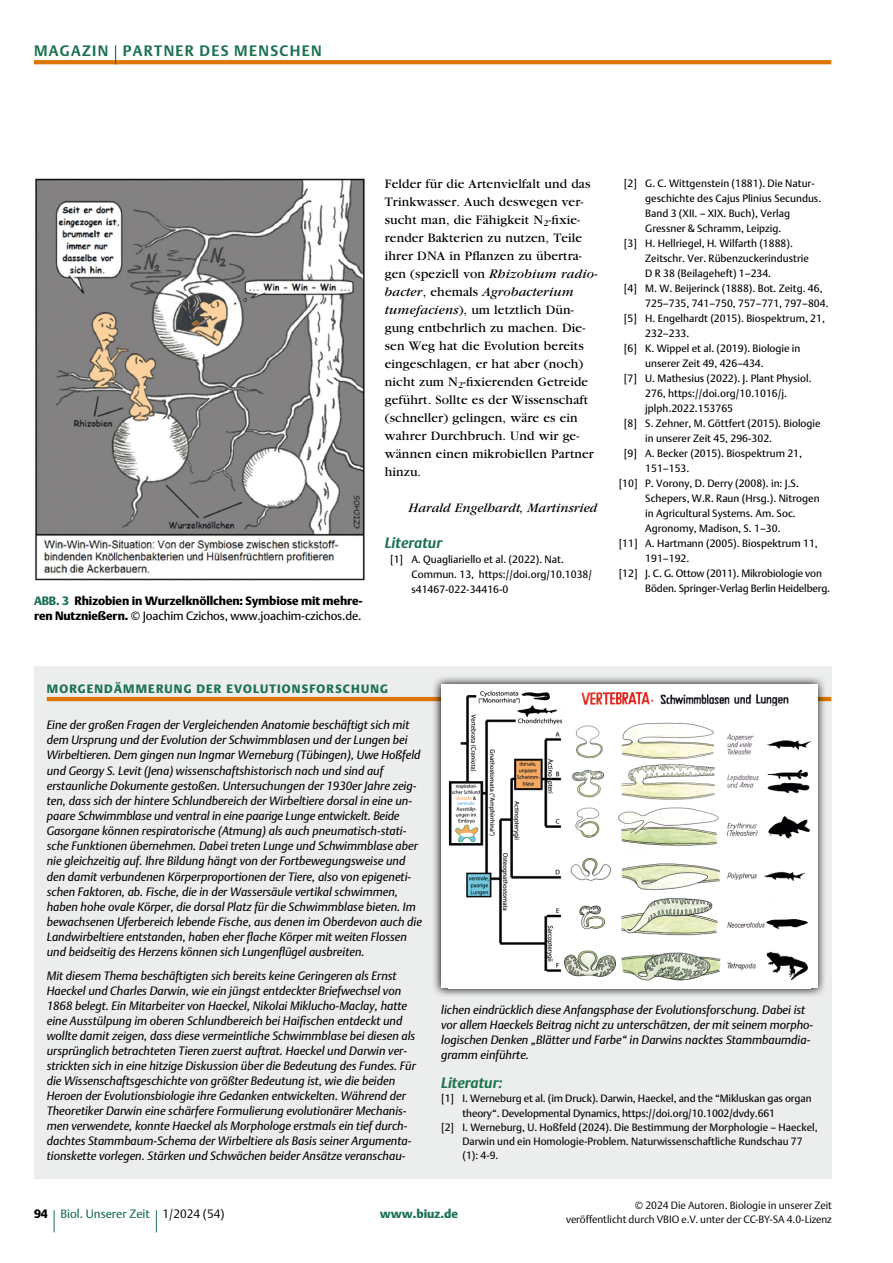
<style>
.page{position:relative;width:893px;height:1263px;background:#fff}
.page>*{position:absolute;margin:0;border:0;box-sizing:border-box;transform-origin:0 0}
.t1{font:700 15px "DTL Argo T";letter-spacing:.09em;color:#1b7250}
.t2{font:italic 700 15px "DTL Argo T";color:#1b7250}
.t3{font:13.5px/18px "Garamond";letter-spacing:.01em;color:#000}
.t4{font:italic 13.5px "Garamond";color:#000}
.t5{font:italic 12px/15.1px "DTL Argo T";color:#000}
.t6{font:12px "DTL Argo T";letter-spacing:-.01em;color:#000}
.t7{font:12px "DTL Argo T Black";letter-spacing:-.01em;color:#000}
.t8{font:12px "DTL Argo T Black";letter-spacing:.1em;color:#1b7250}
.t9{font:12px "DTL Argo T";color:#1b7250}
.t10{font:12px "DTL Argo T Black";color:#1b7250}
.t11{font:10.5px/15px "DTL Argo T";color:#000}
.t12{font:10.5px/13.5px "DTL Argo T Light";color:#000;text-align:right}
.s1{color:#1b7250}
.s2{font-family:"DTL Argo T Black"}
.s3{font-style:italic}
.s4{font-family:"DTL Argo T Black";color:#000}
.s5{font-family:"DTL Argo T Light";color:#000}
</style>
<div class="page">
<svg style="left:54px;top:1210px;width:1px;height:22px"></svg>
<svg style="left:156px;top:1210px;width:1px;height:22px"></svg>
<svg style="left:34px;top:60px;width:797px;height:4px;background:#dd7807"></svg>
<svg style="left:115px;top:45px;width:1px;height:19px"></svg>
<img style="left:35px;top:178px;width:330px;height:403px">
<div style="left:34px;top:666px;width:797px;height:513px;background:#eceded"></div>
<hr style="left:47px;top:697px;width:784px;height:4px;background:#dd7602">
<svg style="left:432px;top:677px;width:395px;height:319px"></svg>
<div style="left:441px;top:685px;width:376px;height:303px;background:#fff"></div>
<img style="left:448px;top:690px;width:362px;height:291px">
<p class="t1" style="left:34px;top:42px;width:289px">MAGAZIN PARTNER DES MENSCHEN</p>
<p class="t7" style="left:34px;top:594px;width:330px"><span class="s1">ABB. 3</span> Rhizobien in Wurzelknöllchen: Symbiose mit mehre-</p>
<p class="t6" style="left:34px;top:609px;width:329px"><span class="s2">ren Nutznießern.</span> © Joachim Czichos, www.joachim-czichos.de.</p>
<p class="t3" style="left:385px;top:175px;width:214px">Felder für die Artenvielfalt und das<br>Trinkwasser. Auch deswegen ver&shy;sucht man, die Fähigkeit N<sub>2</sub>-fixie&shy;render Bakterien zu nutzen, Teile ihrer DNA in Pflanzen zu übertra&shy;gen (speziell von <span class="s3">Rhizobium radio&shy;bacter</span>, ehemals <span class="s3">Agrobacterium tumefaciens</span>), um letztlich Dün&shy;gung entbehrlich zu machen. Die&shy;sen Weg hat die Evolution bereits eingeschlagen, er hat aber (noch) nicht zum N<sub>2</sub>-fixierenden Getreide geführt. Sollte es der Wissenschaft (schneller) gelingen, wäre es ein wahrer Durchbruch. Und wir ge&shy;wännen einen mikrobiellen Partner hinzu.</p>
<p class="t4" style="left:409px;top:501px;width:190px">Harald Engelhardt, Martinsried</p>
<p class="t2" style="left:385px;top:534px;width:59px">Literatur</p>
<p class="t11" style="left:411px;top:552px;width:182px;text-indent:-21px">[1] A. Quagliariello et al. (2022). Nat.<br>Commun. 13, https://doi.org/10.1038/ s41467-022-34416-0</p>
<p class="t11" style="left:624px;top:176px;width:191px">[2] G. C. Wittgenstein (1881). Die Natur-</p>
<p class="t11" style="left:645px;top:191px;width:177px">geschichte des Cajus Plinius Secundus.</p>
<p class="t11" style="left:645px;top:206px;width:146px">Band 3 (XII. – XIX. Buch), Verlag</p>
<p class="t11" style="left:645px;top:221px;width:138px">Gressner &amp; Schramm, Leipzig.</p>
<p class="t11" style="left:624px;top:236px;width:171px">[3] H. Hellriegel, H. Wilfarth (1888).</p>
<p class="t11" style="left:645px;top:251px;width:165px">Zeitschr. Ver. Rübenzuckerindustrie</p>
<p class="t11" style="left:645px;top:266px;width:127px">D R 38 (Beilageheft) 1–234.</p>
<p class="t11" style="left:624px;top:281px;width:200px">[4] M. W. Beijerinck (1888). Bot. Zeitg. 46,</p>
<p class="t11" style="left:645px;top:296px;width:185px">725–735, 741–750, 757–771, 797–804.</p>
<p class="t11" style="left:624px;top:311px;width:203px">[5] H. Engelhardt (2015). Biospektrum, 21,</p>
<p class="t11" style="left:645px;top:326px;width:46px">232–233.</p>
<p class="t11" style="left:624px;top:341px;width:178px">[6] K. Wippel et al. (2019). Biologie in</p>
<p class="t11" style="left:645px;top:356px;width:120px">unserer Zeit 49, 426–434.</p>
<p class="t11" style="left:624px;top:371px;width:189px">[7] U. Mathesius (2022). J. Plant Physiol.</p>
<p class="t11" style="left:645px;top:386px;width:143px">276, https://doi.org/10.1016/j.</p>
<p class="t11" style="left:645px;top:401px;width:89px">jplph.2022.153765</p>
<p class="t11" style="left:624px;top:416px;width:198px">[8] S. Zehner, M. Göttfert (2015). Biologie</p>
<p class="t11" style="left:645px;top:431px;width:128px">in unserer Zeit 45, 296-302.</p>
<p class="t11" style="left:624px;top:446px;width:180px">[9] A. Becker (2015). Biospektrum 21,</p>
<p class="t11" style="left:645px;top:461px;width:46px">151–153.</p>
<p class="t11" style="left:619px;top:476px;width:182px">[10] P. Vorony, D. Derry (2008). in: J.S.</p>
<p class="t11" style="left:645px;top:491px;width:176px">Schepers, W.R. Raun (Hrsg.). Nitrogen</p>
<p class="t11" style="left:645px;top:506px;width:152px">in Agricultural Systems. Am. Soc.</p>
<p class="t11" style="left:645px;top:521px;width:137px">Agronomy, Madison, S. 1–30.</p>
<p class="t11" style="left:619px;top:536px;width:201px">[11] A. Hartmann (2005). Biospektrum 11,</p>
<p class="t11" style="left:645px;top:551px;width:46px">191–192.</p>
<p class="t11" style="left:619px;top:566px;width:205px">[12] J. C. G. Ottow (2011). Mikrobiologie von</p>
<p class="t11" style="left:645px;top:581px;width:186px">Böden. Springer-Verlag Berlin Heidelberg.</p>
<p class="t8" style="left:47px;top:681px;width:343px">MORGENDÄMMERUNG DER EVOLUTIONSFORSCHUNG</p>
<p class="t5" style="left:47px;top:717px;width:377px">Eine der großen Fragen der Vergleichenden Anatomie beschäftigt sich mit dem Ursprung und der Evolution der Schwimmblasen und der Lungen bei Wirbeltieren. Dem gingen nun Ingmar Werneburg (Tübingen), Uwe Hoßfeld und Georgy S. Levit (Jena) wissenschaftshistorisch nach und sind auf erstaunliche Dokumente gestoßen. Untersuchungen der 1930er Jahre zeig&shy;ten, dass sich der hintere Schlundbereich der Wirbeltiere dorsal in eine un&shy;paare Schwimmblase und ventral in eine paarige Lunge entwickelt. Beide Gasorgane können respiratorische (Atmung) als auch pneumatisch-stati&shy;sche Funktionen übernehmen. Dabei treten Lunge und Schwimmblase aber nie gleichzeitig auf. Ihre Bildung hängt von der Fortbewegungsweise und den damit verbundenen Körperproportionen der Tiere, also von epigeneti&shy;schen Faktoren, ab. Fische, die in der Wassersäule vertikal schwimmen, haben hohe ovale Körper, die dorsal Platz für die Schwimmblase bieten. Im bewachsenen Uferbereich lebende Fische, aus denen im Oberdevon auch die Landwirbeltiere entstanden, haben eher flache Körper mit weiten Flossen und beidseitig des Herzens können sich Lungenflügel ausbreiten.</p>
<p class="t5" style="left:47px;top:968px;width:371px">Mit diesem Thema beschäftigten sich bereits keine Geringeren als Ernst Haeckel und Charles Darwin, wie ein jüngst entdeckter Briefwechsel von 1868 belegt. Ein Mitarbeiter von Haeckel, Nikolai Miklucho-Maclay, hatte eine Ausstülpung im oberen Schlundbereich bei Haifischen entdeckt und wollte damit zeigen, dass diese vermeintliche Schwimmblase bei diesen als ursprünglich betrachteten Tieren zuerst auftrat. Haeckel und Darwin ver&shy;strickten sich in eine hitzige Diskussion über die Bedeutung des Fundes. Für die Wissenschaftsgeschichte von größter Bedeutung ist, wie die beiden Heroen der Evolutionsbiologie ihre Gedanken entwickelten. Während der Theoretiker Darwin eine schärfere Formulierung evolutionärer Mechanis&shy;men verwendete, konnte Haeckel als Morphologe erstmals ein tief durch&shy;dachtes Stammbaum-Schema der Wirbeltiere als Basis seiner Argumenta&shy;tionskette vorlegen. Stärken und Schwächen beider Ansätze veranschau-</p>
<p class="t5" style="left:441px;top:1002px;width:374px">lichen eindrücklich diese Anfangsphase der Evolutionsforschung. Dabei ist vor allem Haeckels Beitrag nicht zu unterschätzen, der mit seinem morpho&shy;logischen Denken „Blätter und Farbe“ in Darwins nacktes Stammbaumdia&shy;gramm einführte.</p>
<p class="t2" style="left:441px;top:1074px;width:63px">Literatur:</p>
<p class="t11" style="left:441px;top:1091px;width:372px">[1] I. Werneburg et al. (im Druck). Darwin, Haeckel, and the “Mikluskan gas organ</p>
<p class="t11" style="left:462px;top:1105px;width:314px">theory“. Developmental Dynamics, https://doi.org/10.1002/dvdy.661</p>
<p class="t11" style="left:441px;top:1120px;width:378px">[2] I. Werneburg, U. Hoßfeld (2024). Die Bestimmung der Morphologie – Haeckel,</p>
<p class="t11" style="left:462px;top:1134px;width:342px">Darwin und ein Homologie-Problem. Naturwissenschaftliche Rundschau 77</p>
<p class="t11" style="left:462px;top:1148px;width:38px">(1): 4-9.</p>
<p class="t9" style="left:34px;top:1207px;width:192px"><span class="s4">94</span> Biol. Unserer Zeit <span class="s5">1/2024 (54)</span></p>
<p class="t10" style="left:380px;top:1207px;width:80px">www.biuz.de</p>
<p class="t12" style="left:566px;top:1199px;width:267px">© 2024 Die Autoren. Biologie in unserer Zeit<br>veröffentlicht durch VBIO e.V. unter der CC-BY-SA 4.0-Lizenz</p>
</div>
